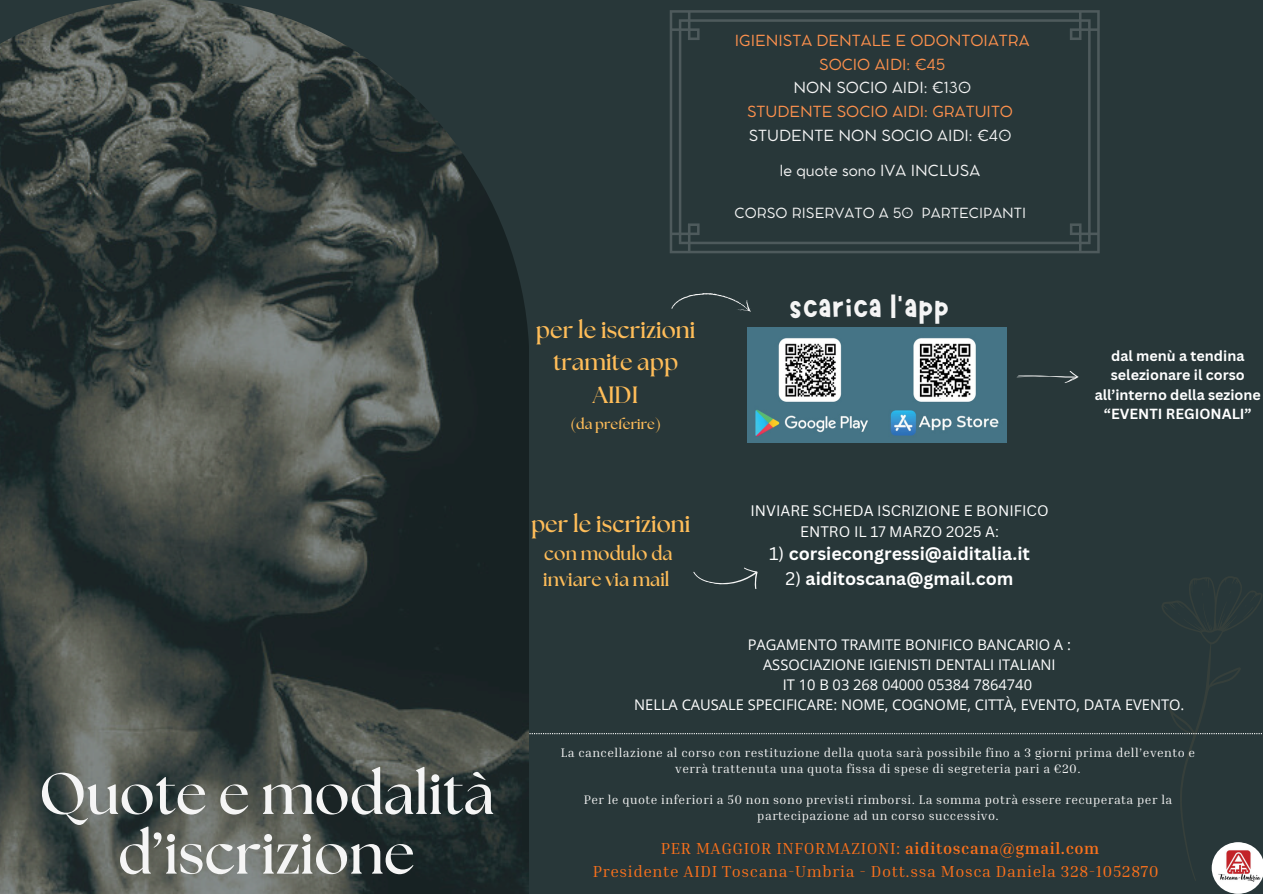
<style>
.page{position:relative;width:1263px;height:894px;background:#fff}
.page>*{position:absolute;margin:0;border:0;box-sizing:border-box;transform-origin:0 0}
.t1{font:700 58.2px/59.7px "The Seasons";color:#f5f5f5;text-align:center}
.t2{font:40.5px "Marykate";color:#f5f5f5}
.t3{font:700 23.55px/32.7px "The Seasons";color:#ffbd59;text-align:center}
.t4{font:700 19.05px/25.8px "The Seasons";color:#ffbd59}
.t5{font:700 17.85px "Canva Sans";color:#fff}
.t6{font:16.35px/23.1px "Inria Serif";letter-spacing:.035em;color:#fa711c;text-align:center}
.t7{font:15.15px/23.5px "Cocomat Pro";color:#ff914d;text-align:center}
.t8{font:15.15px "Cocomat Pro";color:#f5f5f5}
.t9{font:14.85px/20.7px "Canva Sans";color:#fff;text-align:center}
.t10{font:14.7px/20.2px "Open Sans";color:#fff;text-align:center}
.t11{font:700 14.55px "The Seasons";color:#ffbd59}
.t12{font:700 14.25px/19.2px "Canva Sans";color:#fff;text-align:center}
.t13{font:13.8px "Cocomat Pro";color:#f5f5f5}
.t14{font:12.6px/15.8px "Inria Serif";letter-spacing:.035em;color:#f5f5f5;text-align:center}
.s1{color:#f5f5f5}
.s2{font-weight:400}
.s3{font-weight:700}
</style>
<div class="page">
<div style="left:0;top:0;width:1263px;height:893px;background:#283739"></div>
<img style="left:0;top:0;width:528px;height:893px">
<img style="left:748px;top:327px;width:258px;height:115px">
<svg style="left:670px;top:10px;width:429px;height:243px"></svg>
<img style="left:1213px;top:842px;width:50px;height:51px;border-radius:50%">
<svg style="left:529px;top:567px;width:733px;height:313px"></svg>
<svg style="left:671px;top:293px;width:80px;height:19px"></svg>
<svg style="left:1016px;top:371px;width:62px;height:12px"></svg>
<h2 class="t1" style="left:39px;top:766px;width:457px">Quote e modalità d’iscrizione</h2>
<p class="t3" style="left:536px;top:314px;width:161px">per le iscrizioni tramite app<br>AIDI</p>
<p class="t11" style="left:570px;top:417px;width:92px">(da preferire)</p>
<h4 class="t3" style="left:531px;top:508px;width:161px">per le iscrizioni</h4>
<h4 class="t4" style="left:543px;top:541px;width:131px">con modulo da inviare via mail</h4>
<p class="t7" style="left:735px;top:30px;width:296px">IGIENISTA DENTALE E ODONTOIATRA<br>SOCIO AIDI: €45<br><span class="s1">NON SOCIO AIDI: €130<br></span>STUDENTE SOCIO AIDI: GRATUITO<br><span class="s1">STUDENTE NON SOCIO AIDI: €40</span></p>
<p class="t8" style="left:780px;top:165px;width:202px">le quote sono IVA INCLUSA</p>
<p class="t13" style="left:734px;top:208px;width:293px">CORSO RISERVATO A 50 PARTECIPANTI</p>
<h3 class="t2" style="left:789px;top:281px;width:162px">scarica l’app</h3>
<p class="t9" style="left:750px;top:499px;width:300px">INVIARE SCHEDA ISCRIZIONE E BONIFICO<br>ENTRO IL 17 MARZO 2025 A:</p>
<p class="t5" style="left:769px;top:541px;width:262px"><span class="s2">1)</span> corsiecongressi@aiditalia.it</p>
<p class="t5" style="left:786px;top:565px;width:229px"><span class="s2">2)</span> aiditoscana@gmail.com</p>
<h6 class="t12" style="left:1095px;top:346px;width:168px">dal menù a tendina selezionare il corso all’interno della sezione “EVENTI REGIONALI”</h6>
<p class="t10" style="left:634px;top:633px;width:552px">PAGAMENTO TRAMITE BONIFICO BANCARIO A :<br>ASSOCIAZIONE IGIENISTI DENTALI ITALIANI<br>IT 10 B 03 268 04000 05384 7864740<br>NELLA CAUSALE SPECIFICARE: NOME, COGNOME, CITTÀ, EVENTO, DATA EVENTO.</p>
<p class="t14" style="left:561px;top:744px;width:636px">La cancellazione al corso con restituzione della quota sarà possibile fino a 3 giorni prima dell’evento e verrà trattenuta una quota fissa di spese di segreteria pari a €20.</p>
<h5 class="t14" style="left:584px;top:791px;width:590px">Per le quote inferiori a 50 non sono previsti rimborsi. La somma potrà essere recuperata per la partecipazione ad un corso successivo.</h5>
<h6 class="t6" style="left:593px;top:836px;width:568px">PER MAGGIOR INFORMAZIONI: <span class="s3">aiditoscana@gmail.com<br></span>Presidente AIDI Toscana-Umbria - Dott.ssa Mosca Daniela 328-1052870</h6>
</div>
